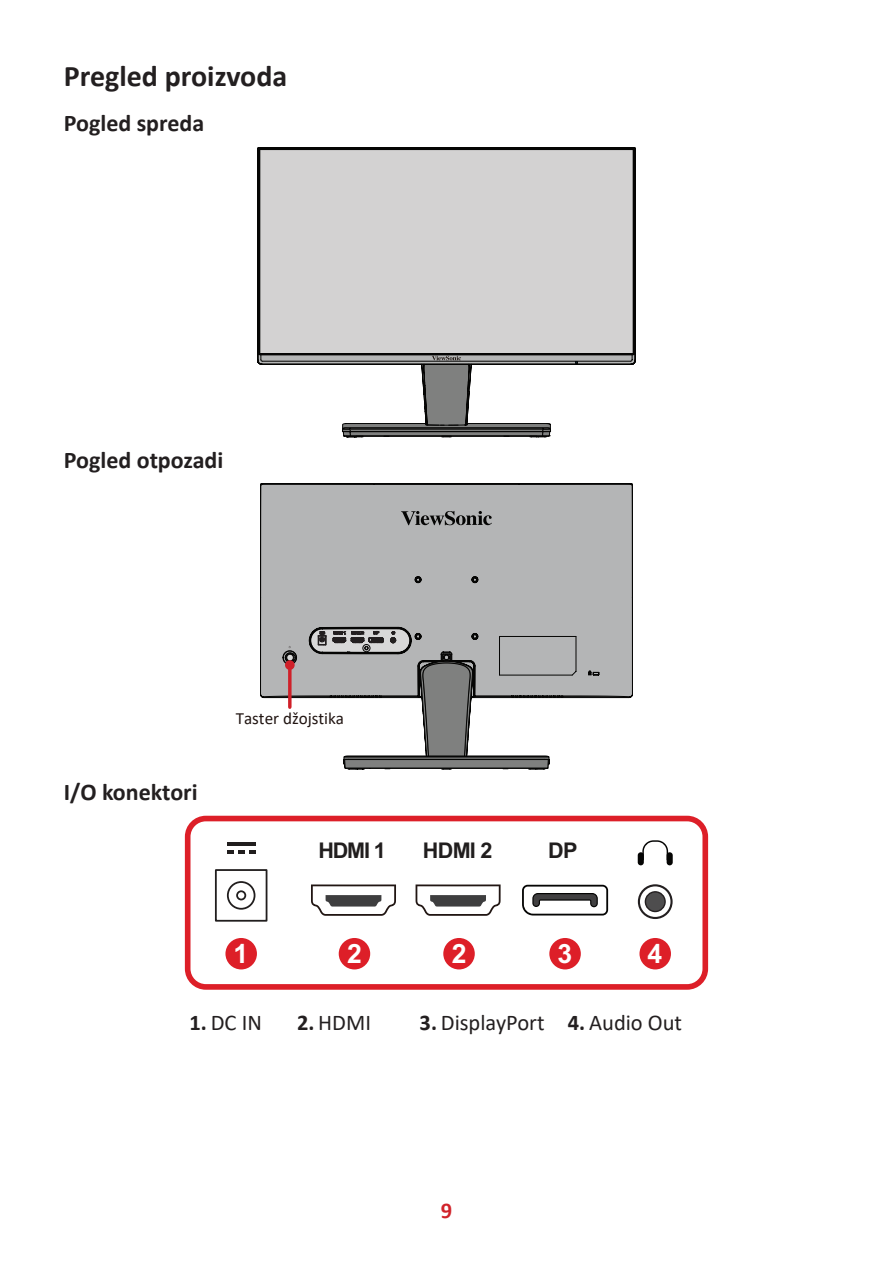
<style>
.page{position:relative;width:893px;height:1263px;background:#fff}
.page>*{position:absolute;margin:0;border:0;box-sizing:border-box;transform-origin:0 0}
.t1{font:700 30px "Calibri";color:#231f20}
.t2{font:700 26.55px "Arial";color:#fff}
.t3{font:700 24px "Calibri";color:#231f20}
.t4{font:22.5px "Calibri";color:#231f20}
.t5{font:700 22.5px "Calibri";color:#d1232a}
.t6{font:700 21.6px "Arial";letter-spacing:-.035em;color:#211e1e}
.t7{font:17.1px "Calibri";color:#211512}
.s1{font-weight:700}
</style>
<div class="page">
<div style="left:257px;top:147px;width:378px;height:202px;background:#d3d2d2"></div>
<svg style="left:257px;top:349px;width:379px;height:89px"></svg>
<div style="left:260px;top:483px;width:373px;height:215px;background:#b4b5b6"></div>
<svg style="left:401px;top:511px;width:91px;height:14px"></svg>
<svg style="left:260px;top:628px;width:370px;height:141px"></svg>
<svg style="left:288px;top:670px;width:4px;height:37px"></svg>
<div style="left:285px;top:660px;width:10px;height:10px;background:#d02029;border-radius:50%"></div>
<div style="left:185px;top:816px;width:523px;height:174px;border:6px solid #dd1f28;border-radius:18px"></div>
<div style="left:225px;top:938px;width:32px;height:31px;background:#dd1f28;border-radius:50%"></div>
<div style="left:339px;top:938px;width:31px;height:31px;background:#dd1f28;border-radius:50%"></div>
<div style="left:443px;top:938px;width:32px;height:31px;background:#dd1f28;border-radius:50%"></div>
<div style="left:549px;top:938px;width:32px;height:31px;background:#dd1f28;border-radius:50%"></div>
<div style="left:639px;top:938px;width:32px;height:31px;background:#dd1f28;border-radius:50%"></div>
<svg style="left:311px;top:884px;width:85px;height:32px"></svg>
<svg style="left:416px;top:884px;width:85px;height:32px"></svg>
<hr style="left:227px;top:843px;width:29px;height:3px;background:#211e1e">
<svg style="left:227px;top:850px;width:29px;height:3px"></svg>
<svg style="left:214px;top:869px;width:54px;height:53px"></svg>
<svg style="left:638px;top:840px;width:35px;height:25px"></svg>
<svg style="left:639px;top:885px;width:33px;height:33px"></svg>
<div style="left:638px;top:884px;width:35px;height:35px;border:2px solid #231f20;border-radius:50%"></div>
<div style="left:645px;top:892px;width:20px;height:19px;background:#4e4d4e;border-radius:50%"></div>
<div style="left:645px;top:891px;width:21px;height:21px;border:1px solid #231f20;border-radius:50%"></div>
<svg style="left:522px;top:885px;width:86px;height:30px"></svg>
<p class="t1" style="left:64px;top:55px;width:225px">Pregled proizvoda</p>
<p class="t3" style="left:64px;top:106px;width:142px">Pogled spreda</p>
<p class="t3" style="left:64px;top:443px;width:161px">Pogled otpozadi</p>
<p class="t3" style="left:64px;top:775px;width:135px">I/O konektori</p>
<p class="t7" style="left:236px;top:706px;width:110px">Taster džojstika</p>
<p class="t6" style="left:318px;top:835px;width:69px">HDMI 1</p>
<p class="t6" style="left:423px;top:835px;width:71px">HDMI 2</p>
<p class="t6" style="left:548px;top:835px;width:31px">DP</p>
<p class="t2" style="left:233px;top:935px;width:16px">1</p>
<p class="t2" style="left:347px;top:935px;width:16px">2</p>
<p class="t2" style="left:452px;top:935px;width:16px">2</p>
<p class="t2" style="left:557px;top:935px;width:16px">3</p>
<p class="t2" style="left:647px;top:935px;width:16px">4</p>
<p class="t4" style="left:190px;top:1007px;width:74px"><span class="s1">1.</span> DC IN</p>
<p class="t4" style="left:297px;top:1007px;width:76px"><span class="s1">2.</span> HDMI</p>
<p class="t4" style="left:420px;top:1007px;width:264px"><span class="s1">3.</span> DisplayPort <span class="s1">4.</span> Audio Out</p>
<p class="t5" style="left:441px;top:1194px;width:13px">9</p>
</div>
